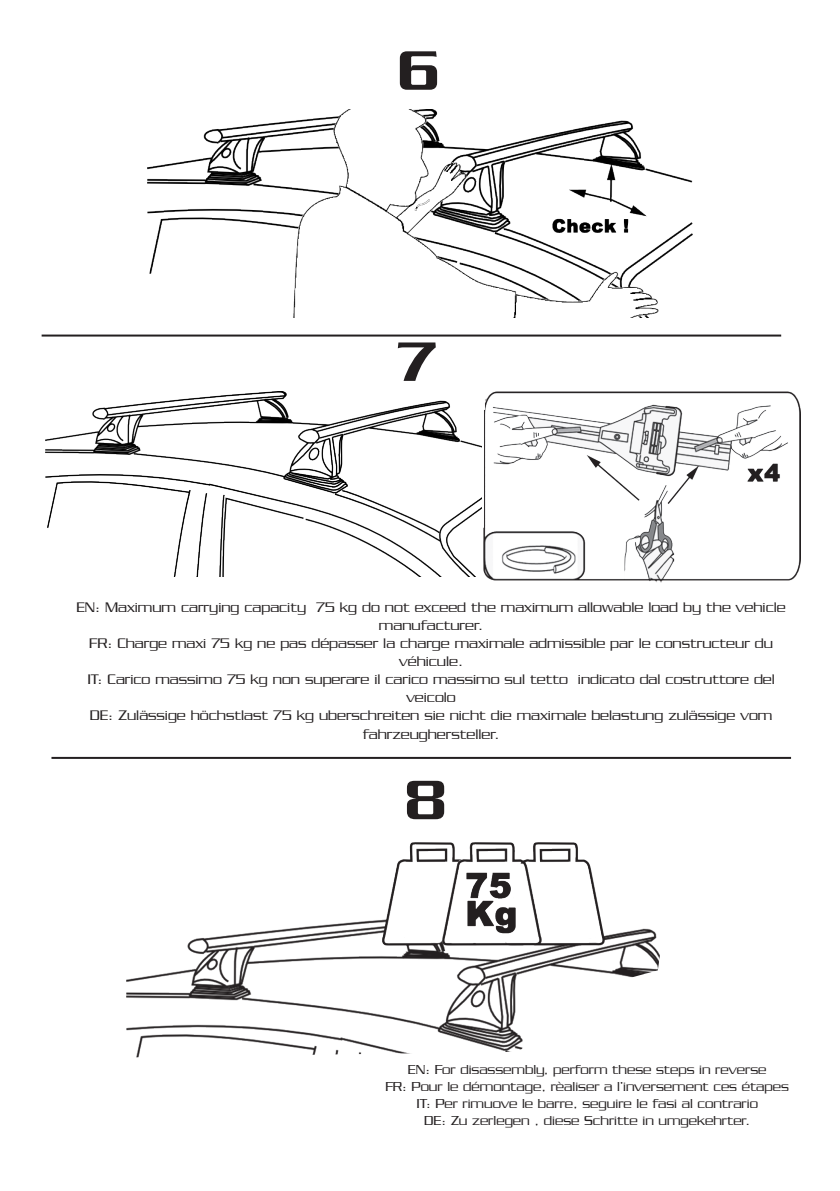
<style>
.page{position:relative;width:840px;height:1191px;background:#fff}
.page>*{position:absolute;margin:0;border:0;box-sizing:border-box;transform-origin:0 0}
.t1{font:500 60px "Serpentine";color:#231f20}
.t2{font:300 15px/18px "Serpentine";color:#231f20;text-align:center}
.t3{font:300 14px "Serpentine";color:#231f20}
</style>
<div class="page">
<img style="left:45px;top:391px;width:436px;height:185px">
<img style="left:147px;top:110px;width:545px;height:208px">
<img style="left:126px;top:842px;width:534px;height:215px">
<hr style="left:42px;top:334px;width:738px;height:2px;background:#231f20">
<hr style="left:51px;top:757px;width:739px;height:2px;background:#231f20">
<img style="left:483px;top:391px;width:317px;height:192px">
<p class="t1" style="left:397px;top:37px;width:44px">6</p>
<p class="t1" style="left:397px;top:328px;width:40px">7</p>
<p class="t2" style="left:76px;top:597px;width:710px">EN: Maximum carrying capacity 75 kg do not exceed the maximum allowable load by the vehicle manufacturer.</p>
<p class="t2" style="left:89px;top:633px;width:684px">FR: Charge maxi 75 kg ne pas dépasser la charge maximale admissible par le constructeur du véhicule.</p>
<p class="t2" style="left:87px;top:669px;width:688px">IT: Carico massimo 75 kg non superare il carico massimo sul tetto indicato dal costruttore del veicolo</p>
<p class="t2" style="left:90px;top:705px;width:683px;line-height:19.2px">DE: Zulässige höchstlast 75 kg uberschreiten sie nicht die maximale belastung zulässige vom fahrzeughersteller.</p>
<p class="t1" style="left:404px;top:766px;width:44px">8</p>
<p class="t3" style="left:408px;top:1062px;width:360px">EN: For disassembly, perform these steps in reverse</p>
<p class="t3" style="left:385px;top:1078px;width:405px">FR: Pour le démontage, rèaliser a l’inversement ces étapes</p>
<p class="t3" style="left:416px;top:1095px;width:343px">IT: Per rimuove le barre, seguire le fasi al contrario</p>
<p class="t3" style="left:424px;top:1112px;width:327px">DE: Zu zerlegen , diese Schritte in umgekehrter.</p>
</div>
